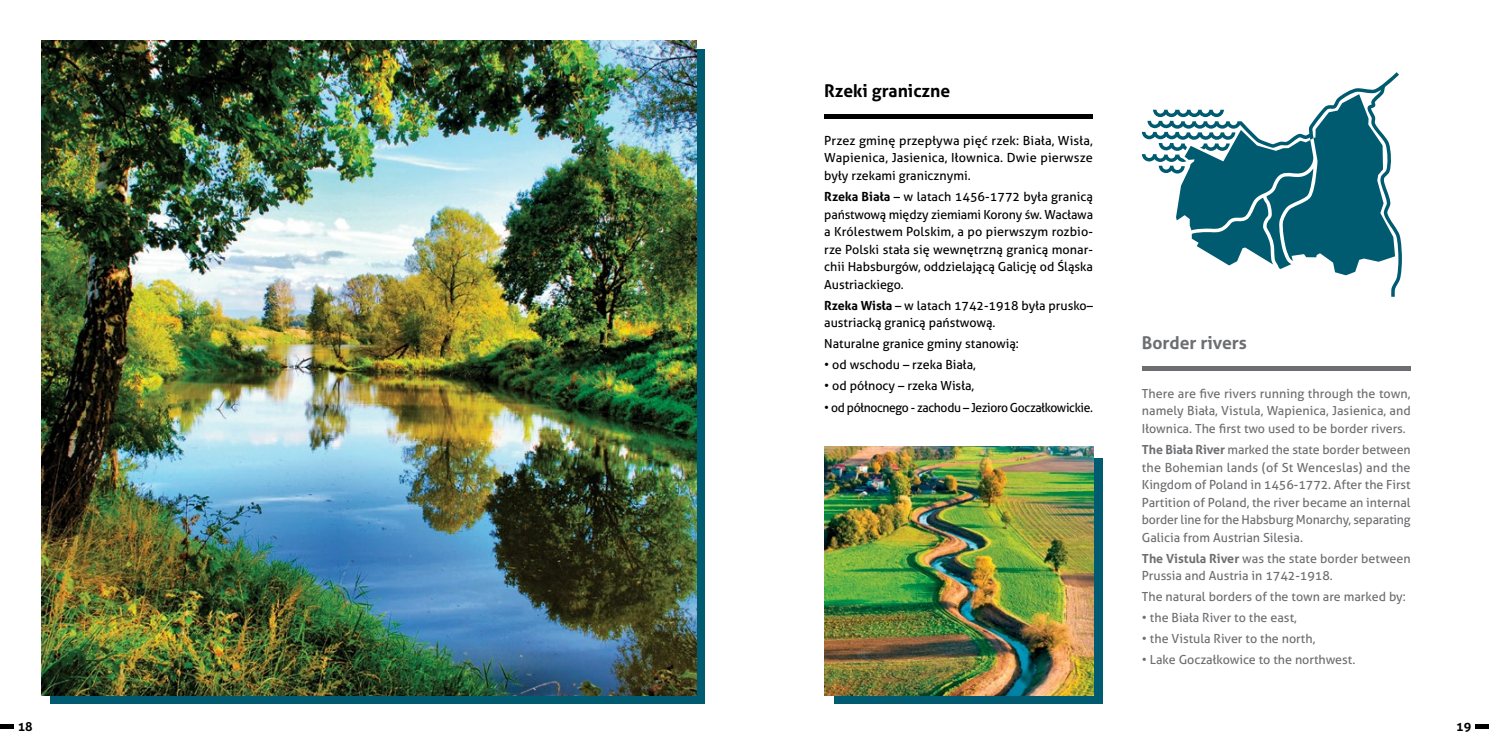
<style>
.page{position:relative;width:1489px;height:745px;background:#fff}
.page>*{position:absolute;margin:0;border:0;box-sizing:border-box;transform-origin:0 0}
.t1{font:700 17.5px "Aller";color:#000}
.t2{font:700 17.5px "Aller";color:#6d6e71}
.t3{font:12.5px/17.5px "Aller";color:#6d6e71;text-align:justify}
.t4{font:12.5px/17.5px "Aller";color:#000;text-align:justify}
.t5{font:12.5px "Aller";letter-spacing:-.025em;color:#000}
.t6{font:700 12.5px "Aller";color:#000}
.s1{font-weight:700}
</style>
<div class="page">
<div style="left:0;top:723px;width:13px;height:5px;background:#000"></div>
<div style="left:50px;top:49px;width:654px;height:654px;background:#005b70"></div>
<img style="left:42px;top:41px;width:654px;height:654px">
<div style="left:1475px;top:723px;width:13px;height:5px;background:#000"></div>
<hr style="left:824px;top:115px;width:268px;height:4px;background:#000">
<div style="left:1141px;top:366px;width:269px;height:5px;background:#6d6e71"></div>
<svg style="left:1147px;top:72px;width:254px;height:224px"></svg>
<svg style="left:834px;top:458px;width:268px;height:245px;background:#17636a"></svg>
<img style="left:824px;top:446px;width:268px;height:249px">
<h1 class="t1" style="left:824px;top:80px;width:128px">Rzeki graniczne</h1>
<p class="t4" style="left:824px;top:132px;width:270px">Przez gminę przepływa pięć rzek: Biała, Wisła, Wapienica, Jasienica, Iłownica. Dwie pierwsze były rzekami granicznymi.</p>
<p class="t4" style="left:824px;top:188px;width:270px"><span class="s1">Rzeka Biała</span> – w latach 1456-1772 była granicą państwową między ziemiami Korony św. Wacława a Królestwem Polskim, a po pierwszym rozbio&shy;rze Polski stała się wewnętrzną granicą monar&shy;chii Habsburgów, oddzielającą Galicję od Śląska Austriackiego.</p>
<p class="t4" style="left:824px;top:296px;width:270px"><span class="s1">Rzeka Wisła</span> – w latach 1742-1918 była prusko– austriacką granicą państwową.</p>
<p class="t4" style="left:824px;top:335px;width:196px">Naturalne granice gminy stanowią:</p>
<p class="t4" style="left:824px;top:356px;width:153px">• od wschodu – rzeka Biała,</p>
<p class="t4" style="left:824px;top:377px;width:151px">• od północy – rzeka Wisła,</p>
<p class="t5" style="left:824px;top:399px;width:270px">• od północnego - zachodu – Jezioro Goczałkowickie.</p>
<h1 class="t2" style="left:1141px;top:332px;width:106px">Border rivers</h1>
<p class="t3" style="left:1141px;top:384px;width:270px">There are five rivers running through the town, namely Biała, Vistula, Wapienica, Jasienica, and Iłownica. The first two used to be border rivers.</p>
<p class="t3" style="left:1141px;top:440px;width:270px"><span class="s1">The Biała River</span> marked the state border between the Bohemian lands (of St Wenceslas) and the Kingdom of Poland in 1456-1772. After the First Partition of Poland, the river became an internal border line for the Habsburg Monarchy, separating Galicia from Austrian Silesia.</p>
<p class="t3" style="left:1141px;top:549px;width:270px"><span class="s1">The Vistula River</span> was the state border between<br>Prussia and Austria in 1742-1918.</p>
<p class="t3" style="left:1141px;top:587px;width:265px">The natural borders of the town are marked by:</p>
<p class="t3" style="left:1141px;top:608px;width:156px">• the Biała River to the east,</p>
<p class="t3" style="left:1141px;top:629px;width:175px">• the Vistula River to the north,</p>
<p class="t3" style="left:1141px;top:650px;width:215px">• Lake Goczałkowice to the northwest.</p>
<p class="t6" style="left:18px;top:718px;width:16px">18</p>
<p class="t6" style="left:1455px;top:718px;width:16px">19</p>
</div>
